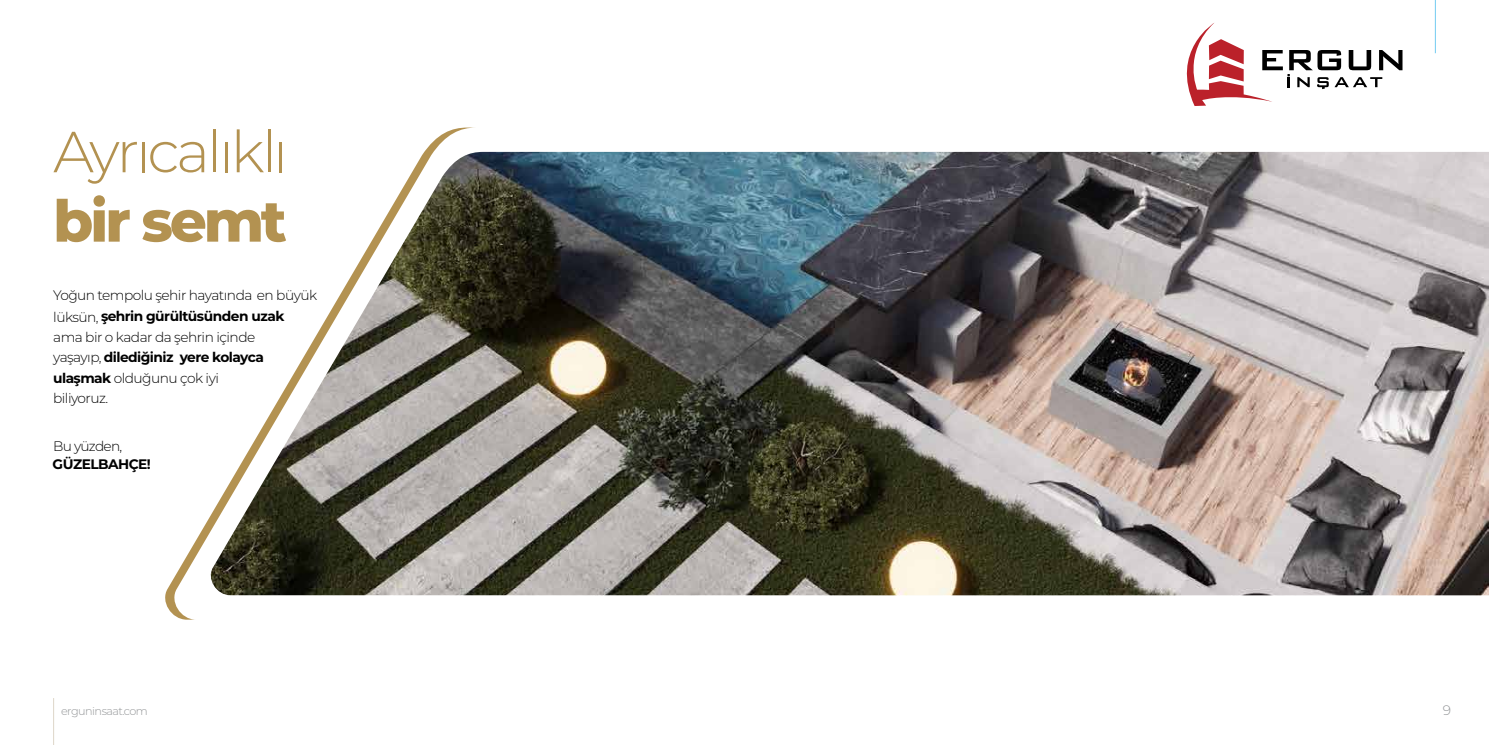
<style>
.page{position:relative;width:1489px;height:745px;background:#fff}
.page>*{position:absolute;margin:0;border:0;box-sizing:border-box;transform-origin:0 0}
.t1{font:300 57.75px "Montserrat";letter-spacing:-.055em;color:#b39251}
.t2{font:800 57.75px "Montserrat";letter-spacing:-.055em;color:#b39251}
.t3{font:300 13.75px/20.5px "Montserrat";letter-spacing:-.04em;color:#000}
.t4{font:700 13.75px "Montserrat";letter-spacing:-.04em;color:#000}
.t5{font:300 13.75px "Montserrat";color:#949698}
.t6{font:300 11.25px "Montserrat";letter-spacing:-.05em;color:#949698}
.s1{font-weight:700}
</style>
<div class="page">
<hr style="left:53px;top:697px;width:1px;height:47px;background:#ded6c8">
<hr style="left:1434px;top:0;width:1px;height:53px;background:#73cbf1">
<img style="left:476px;top:152px;width:1012px;height:443px">
<svg style="left:165px;top:127px;width:311px;height:492px"></svg>
<svg style="left:1186px;top:23px;width:216px;height:83px"></svg>
<h1 class="t1" style="left:53px;top:112px;width:237px">Ayrıcalıklı</h1>
<h1 class="t2" style="left:53px;top:179px;width:235px">bir semt</h1>
<p class="t3" style="left:53px;top:285px;width:265px">Yoğun tempolu şehir hayatında en büyük lüksün, <span class="s1">şehrin gürültüsünden uzak </span>ama bir o kadar da şehrin içinde<br>yaşayıp, <span class="s1">dilediğiniz yere kolayca</span></p>
<p class="t3" style="left:53px;top:367px;width:167px"><span class="s1">ulaşmak</span> olduğunu çok iyi biliyoruz.</p>
<p class="t3" style="left:53px;top:435px;width:71px">Bu yüzden,</p>
<p class="t4" style="left:53px;top:454px;width:100px">GÜZELBAHÇE!</p>
<p class="t6" style="left:61px;top:703px;width:88px">erguninsaat.com</p>
<p class="t5" style="left:1442px;top:700px;width:10px">9</p>
</div>
